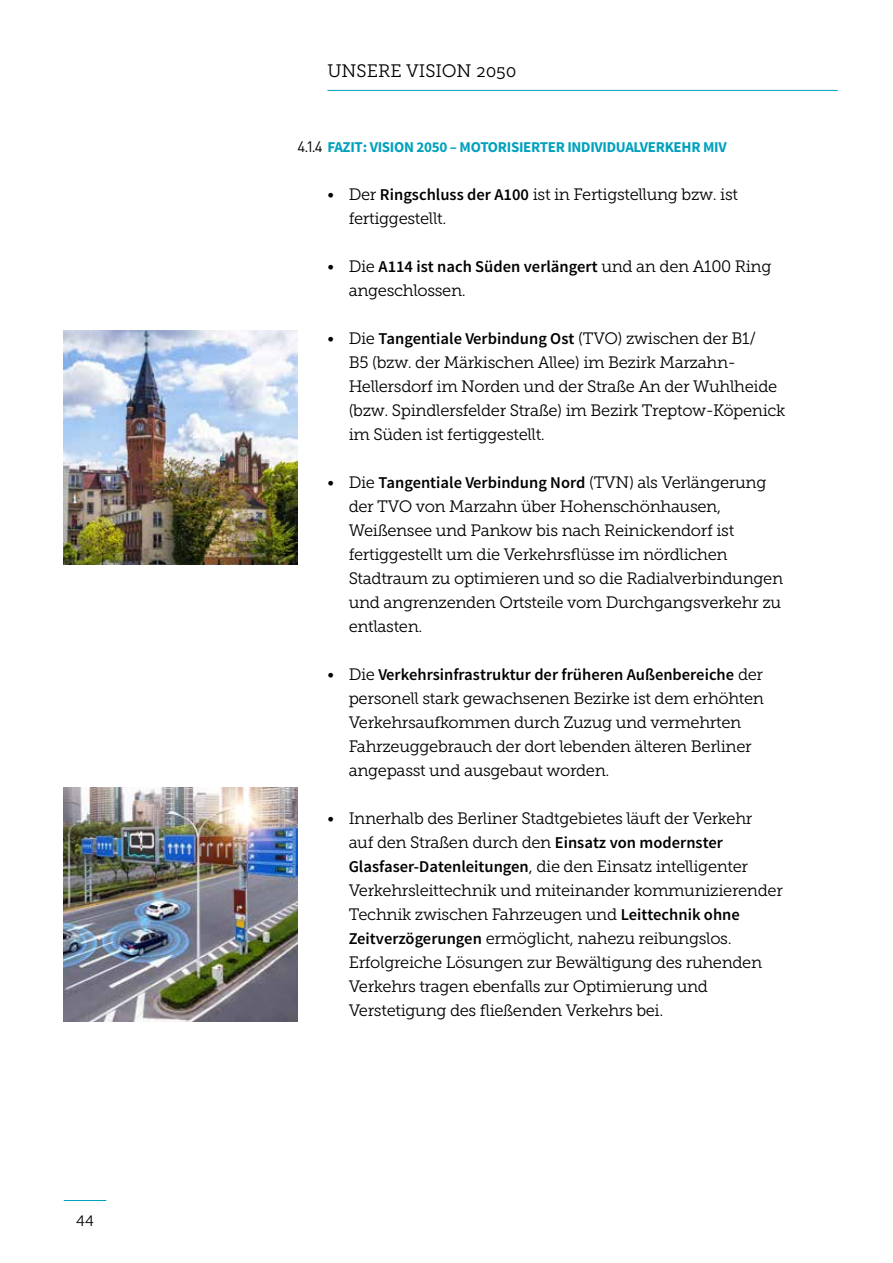
<style>
.page{position:relative;width:893px;height:1263px;background:#fff}
.page>*{position:absolute;margin:0;border:0;box-sizing:border-box;transform-origin:0 0}
.t1{font:18px "Museo Slab 300";color:#000}
.t2{font:16.5px/24px "Museo Slab 300";letter-spacing:-.02em;color:#000}
.t3{font:600 16.5px "Source Sans Pro";color:#000}
.t4{font:700 15px "Source Sans Pro";letter-spacing:-.02em;color:#00a1be}
.t5{font:15px "Museo Slab 300";color:#000}
.s1{font-family:"DIN";font-weight:400;color:#000}
.s2{font-family:"Source Sans Pro";font-weight:600}
.s3{font-family:"Museo Slab 300";font-weight:400}
</style>
<div class="page">
<img style="left:64px;top:331px;width:234px;height:234px">
<img style="left:64px;top:787px;width:234px;height:234px">
<hr style="left:64px;top:1200px;width:42px;height:1px;background:#00a1be">
<hr style="left:327px;top:90px;width:511px;height:1px;background:#00a1be">
<p class="t5" style="left:76px;top:1213px;width:19px">44</p>
<p class="t1" style="left:327px;top:61px;width:27px">Unsere</p>
<p class="t1" style="left:406px;top:61px;width:24px">Vision</p>
<p class="t1" style="left:476px;top:61px;width:42px">2050</p>
<p class="t4" style="left:298px;top:137px;width:431px"><span class="s1">4.1.4</span> FAZIT: VISION 2050 – MOTORISIERTER INDIVIDUALVERKEHR MIV</p>
<p class="t2" style="left:349px;top:182px;width:391px;text-indent:-21px">• Der <span class="s2">Ringschluss der A100</span> ist in Fertigstellung bzw. ist fertiggestellt.</p>
<p class="t3" style="left:327px;top:256px;width:446px"><span class="s3">• Die</span> A114 ist nach Süden verlängert <span class="s3">und an den A100 Ring</span></p>
<p class="t2" style="left:349px;top:278px;width:119px">angeschlossen.</p>
<p class="t3" style="left:327px;top:328px;width:430px"><span class="s3">• Die</span> Tangentiale Verbindung Ost <span class="s3">(TVO) zwischen der B1/</span></p>
<p class="t2" style="left:349px;top:350px;width:438px">B5 (bzw. der Märkischen Allee) im Bezirk Marzahn-Hellersdorf im Norden und der Straße An der Wuhlheide (bzw. Spindlersfelder Straße) im Bezirk Treptow-Köpenick im Süden ist fertiggestellt.</p>
<p class="t3" style="left:327px;top:472px;width:440px"><span class="s3">• Die</span> Tangentiale Verbindung Nord <span class="s3">(TVN) als Verlängerung</span></p>
<p class="t2" style="left:349px;top:494px;width:436px">der TVO von Marzahn über Hohenschönhausen, Weißensee und Pankow bis nach Reinickendorf ist fertiggestellt um die Verkehrsflüsse im nördlichen Stadtraum zu optimieren und so die Radialverbindungen und angrenzenden Ortsteile vom Durchgangsverkehr zu entlasten.</p>
<p class="t3" style="left:327px;top:664px;width:437px"><span class="s3">• Die</span> Verkehrsinfrastruktur der früheren Außenbereiche <span class="s3">der</span></p>
<p class="t2" style="left:349px;top:686px;width:417px">personell stark gewachsenen Bezirke ist dem erhöhten Verkehrsaufkommen durch Zuzug und vermehrten Fahrzeuggebrauch der dort lebenden älteren Berliner angepasst und ausgebaut worden.</p>
<p class="t2" style="left:349px;top:806px;width:436px;text-indent:-21px">• Innerhalb des Berliner Stadtgebietes läuft der Verkehr<br>auf den Straßen durch den <span class="s2">Einsatz von modernster Glasfaser-Datenleitungen</span>, die den Einsatz intelligenter Verkehrsleittechnik und miteinander kommunizierender Technik zwischen Fahrzeugen und <span class="s2">Leittechnik ohne Zeitverzögerungen</span> ermöglicht, nahezu reibungslos.<br>Erfolgreiche Lösungen zur Bewältigung des ruhenden Verkehrs tragen ebenfalls zur Optimierung und Verstetigung des fließenden Verkehrs bei.</p>
</div>
